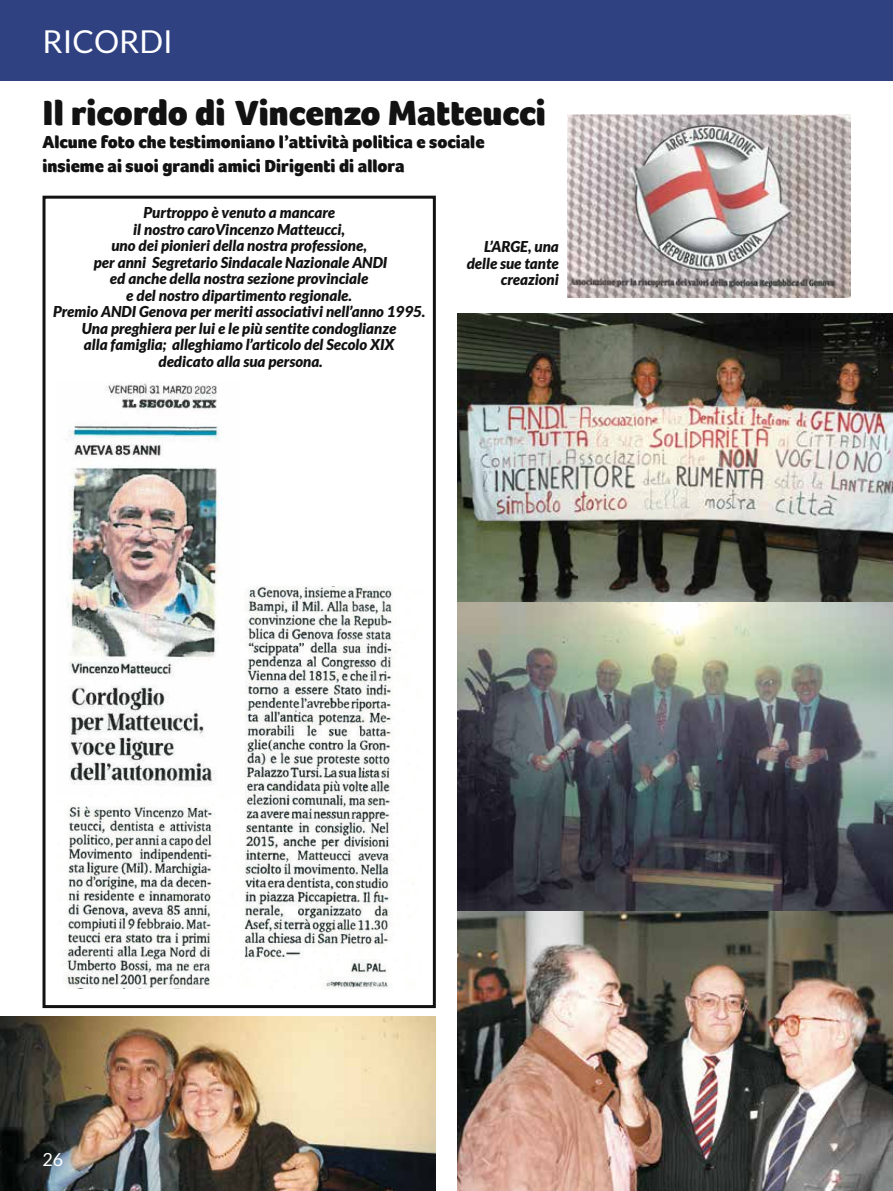
<style>
.page{position:relative;width:893px;height:1191px;background:#fff}
.page>*{position:absolute;margin:0;border:0;box-sizing:border-box;transform-origin:0 0}
.t1{font:900 36px "Foco";color:#121212}
.t2{font:31.5px "Lato";color:#fff}
.t3{font:900 18px/23.5px "Foco";color:#121212}
.t4{font:18px "Lato";color:#fff}
.t5{font:italic 900 15px/16.5px "Lato";color:#121212;text-align:center}
</style>
<div class="page">
<div style="left:43px;top:196px;width:393px;height:812px;border:3px solid #121212"></div>
<div style="left:0;top:0;width:893px;height:81px;background:#2f4181"></div>
<img style="left:567px;top:115px;width:283px;height:183px">
<img style="left:457px;top:313px;width:436px;height:878px">
<img style="left:0;top:1016px;width:436px;height:175px">
<img style="left:63px;top:383px;width:159px;height:606px">
<img style="left:244px;top:586px;width:149px;height:403px">
<h2 class="t2" style="left:43px;top:24px;width:132px">RICORDI</h2>
<h1 class="t1" style="left:43px;top:89px;width:505px">Il ricordo di Vincenzo Matteucci</h1>
<p class="t3" style="left:43px;top:130px;width:444px">Alcune foto che testimoniano l’attività politica e sociale insieme ai suoi grandi amici Dirigenti di allora</p>
<p class="t5" style="left:53px;top:205px;width:374px">Purtroppo è venuto a mancare<br>il nostro caroVincenzo Matteucci,<br>uno dei pionieri della nostra professione,<br>per anni Segretario Sindacale Nazionale ANDI<br>ed anche della nostra sezione provinciale<br>e del nostro dipartimento regionale.<br>Premio ANDI Genova per meriti associativi nell’anno 1995.<br>Una preghiera per lui e le più sentite condoglianze<br>alla famiglia; alleghiamo l’articolo del Secolo XIX<br>dedicato alla sua persona.</p>
<p class="t5" style="left:467px;top:239px;width:94px;text-align:right">L’ARGE, una delle sue tante creazioni</p>
<p class="t4" style="left:43px;top:1149px;width:22px">26</p>
</div>
